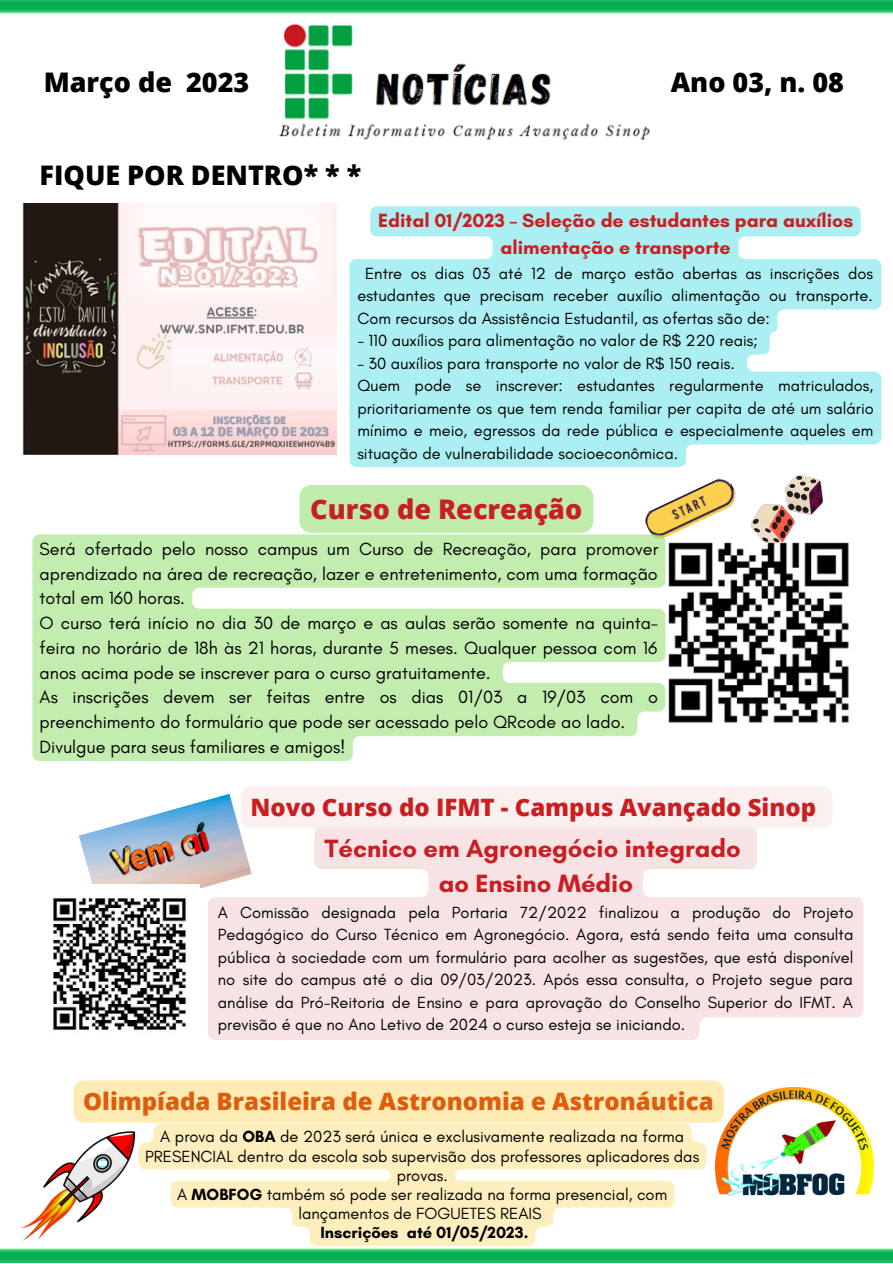
<style>
.page{position:relative;width:893px;height:1264px;background:#fff}
.page>*{position:absolute;margin:0;border:0;box-sizing:border-box;transform-origin:0 0}
.t1{font:800 27px "Open Sans";color:#000}
.t2{font:800 27px "Open Sans";color:#c91f22}
.t3{font:700 25.5px/34.8px "Glacial Indifference";color:#c91f22;text-align:center}
.t4{font:800 24px "Open Sans";color:#df5c0b}
.t5{font:800 24px "Open Sans";color:#c91f22}
.t6{font:700 19.5px/27px "Glacial Indifference";color:#c91f22;text-align:center}
.t7{font:18px/24.8px "Glacial Indifference";color:#000}
.t8{font:16.5px/22.5px "Glacial Indifference";color:#000;text-align:justify}
.t9{font:700 16.5px "Glacial Indifference";color:#000}
.s1{font-weight:700}
</style>
<div class="page">
<img style="left:0;top:0;width:892px;height:1262px">
<img style="left:250px;top:18px;width:421px;height:129px">
<img style="left:23px;top:204px;width:313px;height:250px">
<img style="left:665px;top:534px;width:189px;height:194px">
<img style="left:79px;top:793px;width:162px;height:122px">
<img style="left:641px;top:474px;width:99px;height:68px">
<img style="left:751px;top:475px;width:71px;height:68px">
<img style="left:715px;top:1087px;width:158px;height:117px">
<img style="left:20px;top:1129px;width:118px;height:113px">
<svg style="left:349px;top:206px;width:532px;height:261px;background:#b7f1f3"></svg>
<div style="left:299px;top:485px;width:294px;height:48px;background:#bfecac"></div>
<svg style="left:32px;top:534px;width:633px;height:227px;background:#cbefbb"></svg>
<svg style="left:208px;top:827px;width:655px;height:213px;fill:#f8e3e4"></svg>
<div style="left:241px;top:786px;width:591px;height:42px;background:#fbf0f0"></div>
<div style="left:74px;top:1080px;width:649px;height:42px;background:#fdebb3;border-radius:11px"></div>
<svg style="left:139px;top:1123px;width:567px;height:122px;fill:#fdeebe"></svg>
<img style="left:40px;top:884px;width:159px;height:159px">
<h1 class="t1" style="left:44px;top:63px;width:207px">Março de 2023</h1>
<h1 class="t1" style="left:670px;top:63px;width:175px">Ano 03, n. 08</h1>
<h1 class="t1" style="left:40px;top:156px;width:323px">FIQUE POR DENTRO* * *</h1>
<p class="t6" style="left:378px;top:207px;width:476px">Edital 01/2023 – Seleção de estudantes para auxílios alimentação e transporte</p>
<p class="t8" style="left:357px;top:262px;width:517px;text-indent:8px">Entre os dias 03 até 12 de março estão abertas as inscrições dos estudantes que precisam receber auxílio alimentação ou transporte.<br>Com recursos da Assistência Estudantil, as ofertas são de:</p>
<p class="t8" style="left:357px;top:329px;width:402px">- 110 auxílios para alimentação no valor de R$ 220 reais;</p>
<p class="t8" style="left:357px;top:351px;width:518px;text-align:left">- 30 auxílios para transporte no valor de R$ 150 reais.<br>Quem pode se inscrever: estudantes regularmente matriculados, prioritariamente os que tem renda familiar per capita de até um salário mínimo e meio, egressos da rede pública e especialmente aqueles em situação de vulnerabilidade socioeconômica.</p>
<h1 class="t2" style="left:310px;top:489px;width:273px">Curso de Recreação</h1>
<p class="t7" style="left:40px;top:536px;width:620px">Será ofertado pelo nosso campus um Curso de Recreação, para promover aprendizado na área de recreação, lazer e entretenimento, com uma formação total em 160 horas.<br>O curso terá início no dia 30 de março e as aulas serão somente na quinta&shy;feira no horário de 18h às 21 horas, durante 5 meses. Qualquer pessoa com 16 anos acima pode se inscrever para o curso gratuitamente.<br>As inscrições devem ser feitas entre os dias 01/03 a 19/03 com o preenchimento do formulário que pode ser acessado pelo QRcode ao lado.<br>Divulgue para seus familiares e amigos!</p>
<h3 class="t5" style="left:250px;top:790px;width:567px">Novo Curso do IFMT - Campus Avançado Sinop</h3>
<h2 class="t3" style="left:324px;top:830px;width:418px">Técnico em Agronegócio integrado ao Ensino Médio</h2>
<p class="t8" style="left:218px;top:900px;width:637px">A Comissão designada pela Portaria 72/2022 finalizou a produção do Projeto Pedagógico do Curso Técnico em Agronegócio. Agora, está sendo feita uma consulta pública à sociedade com um formulário para acolher as sugestões, que está disponível no site do campus até o dia 09/03/2023. Após essa consulta, o Projeto segue para análise da Pró-Reitoria de Ensino e para aprovação do Conselho Superior do IFMT. A previsão é que no Ano Letivo de 2024 o curso esteja se iniciando.</p>
<h3 class="t4" style="left:83px;top:1084px;width:632px">Olimpíada Brasileira de Astronomia e Astronáutica</h3>
<p class="t8" style="left:145px;top:1127px;width:555px;line-height:19px;text-align:center">A prova da <span class="s1">OBA</span> de 2023 será única e exclusivamente realizada na forma PRESENCIAL dentro da escola sob supervisão dos professores aplicadores das provas.<br>A <span class="s1">MOBFOG</span> também só pode ser realizada na forma presencial, com lançamentos de FOGUETES REAIS</p>
<p class="t9" style="left:320px;top:1222px;width:209px">Inscrições até 01/05/2023.</p>
</div>
